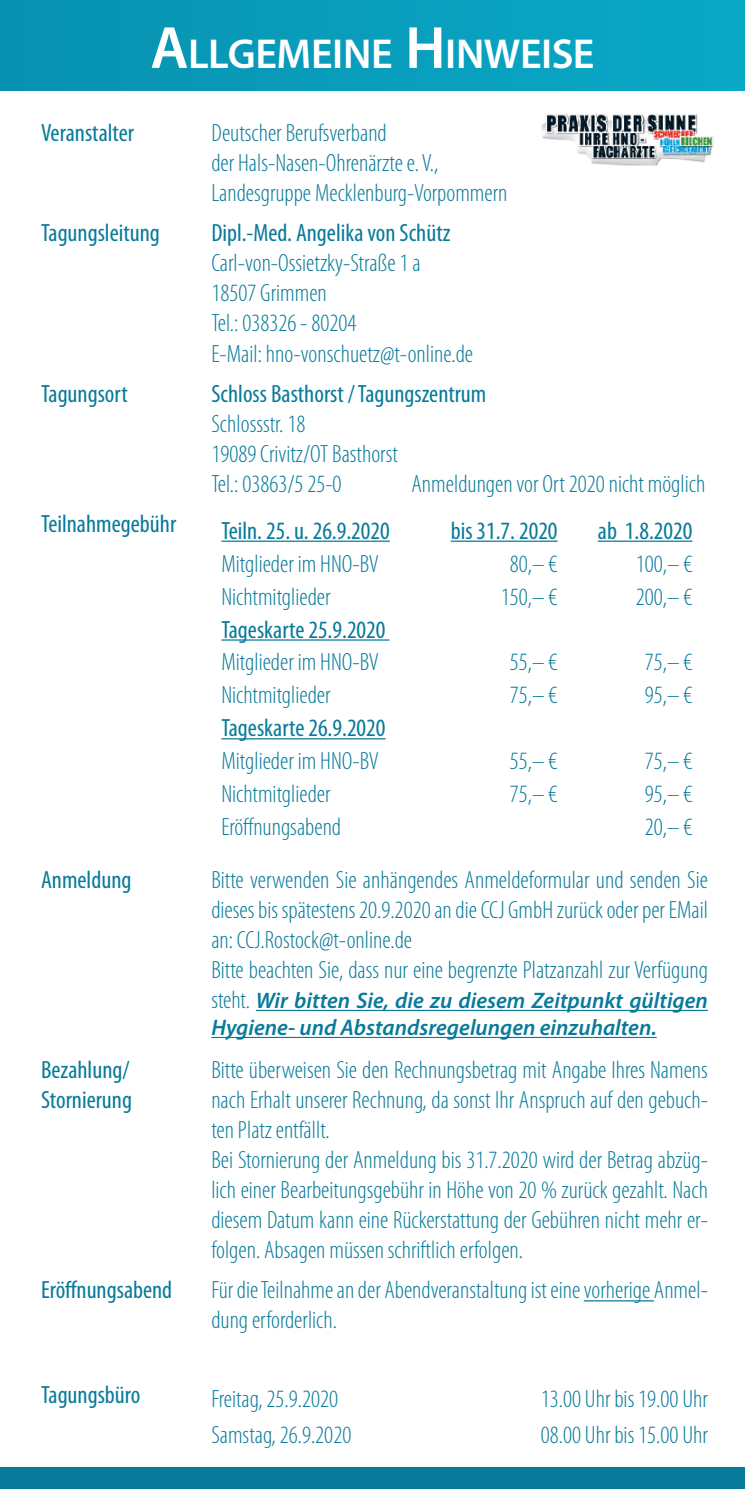
<style>
.page{position:relative;width:745px;height:1489px;background:#fff}
.page>*{position:absolute;margin:0;border:0;box-sizing:border-box;transform-origin:0 0}
.t1{font:600 42px "Myriad Pro";letter-spacing:-.01em;color:#fff}
.Infotext{font:300 condensed 25px/30px "Myriad Pro";color:#087a9a;text-align:justify}
.Infotext-2{font:condensed 25px/30px "Myriad Pro";color:#087a9a}
.Infotext-3{font:italic 600 22.5px/27px "Myriad Pro";color:#087a9a}
.s1{font-size:60px}
.s2{font-weight:300;font-style:normal;font-stretch:condensed;font-size:25px}
</style>
<div class="page">
<div style="left:0;top:0;width:744px;height:91px;background:#099dbc"></div>
<hr style="left:221px;top:540px;width:168px;height:2px;background:#087a9a">
<hr style="left:450px;top:540px;width:107px;height:2px;background:#087a9a">
<hr style="left:597px;top:540px;width:95px;height:2px;background:#087a9a">
<hr style="left:221px;top:639px;width:168px;height:1px;background:#087a9a">
<hr style="left:221px;top:738px;width:164px;height:1px;background:#087a9a">
<hr style="left:256px;top:1009px;width:451px;height:1px;background:#087a9a">
<hr style="left:211px;top:1036px;width:445px;height:1px;background:#087a9a">
<hr style="left:583px;top:1300px;width:70px;height:1px;background:#087a9a">
<img style="left:541px;top:113px;width:173px;height:53px">
<div style="left:0;top:1467px;width:744px;height:21px;background:#087a9a"></div>
<p class="t1" style="left:150px;top:27px;width:445px"><span class="s1">A</span>LLGEMEINE <span class="s1">H</span>INWEISE</p>
<p class="Infotext-2" style="left:41px;top:118px;width:94px">Veranstalter</p>
<p class="Infotext" style="left:211px;top:118px;width:177px">DeutscherBerufsverband</p>
<p class="Infotext" style="left:211px;top:148px;width:228px">der Hals-Nasen-Ohrenärzte e.V.,</p>
<p class="Infotext" style="left:211px;top:178px;width:297px">Landesgruppe Mecklenburg-Vorpommern</p>
<p class="Infotext-2" style="left:41px;top:218px;width:120px">Tagungsleitung</p>
<p class="Infotext-2" style="left:211px;top:218px;width:240px">Dipl.-Med. Angelika von Schütz</p>
<p class="Infotext" style="left:211px;top:248px;width:210px">Carl-von-Ossietzky-Straße 1a</p>
<p class="Infotext" style="left:211px;top:278px;width:117px">18507 Grimmen</p>
<p class="Infotext" style="left:211px;top:308px;width:147px">Tel.:038326 -80204</p>
<p class="Infotext" style="left:211px;top:338px;width:263px">E-Mail:hno-vonschuetz@t-online.de</p>
<p class="Infotext-2" style="left:41px;top:378px;width:88px">Tagungsort</p>
<p class="Infotext-2" style="left:211px;top:378px;width:276px">Schloss Basthorst /Tagungszentrum</p>
<p class="Infotext" style="left:211px;top:408px;width:95px">Schlossstr. 18</p>
<p class="Infotext" style="left:211px;top:438px;width:188px">19089Crivitz/OT Basthorst</p>
<p class="Infotext" style="left:211px;top:468px;width:132px">Tel.:03863/5 25-0</p>
<p class="Infotext" style="left:411px;top:468px;width:295px">Anmeldungen vor Ort 2020 nicht möglich</p>
<p class="Infotext-2" style="left:41px;top:508px;width:137px">Teilnahmegebühr</p>
<p class="Infotext-2" style="left:221px;top:515px;width:170px">Teiln. 25. u. 26.9.2020</p>
<p class="Infotext-2" style="left:450px;top:515px;width:108px">bis 31.7. 2020</p>
<p class="Infotext-2" style="left:597px;top:515px;width:96px">ab 1.8.2020</p>
<p class="Infotext" style="left:221px;top:548px;width:159px">Mitglieder im HNO-BV</p>
<p class="Infotext" style="left:509px;top:548px;width:49px">80,– €</p>
<p class="Infotext" style="left:635px;top:548px;width:58px">100,– €</p>
<p class="Infotext" style="left:221px;top:581px;width:111px">Nichtmitglieder</p>
<p class="Infotext" style="left:500px;top:581px;width:58px">150,– €</p>
<p class="Infotext" style="left:635px;top:581px;width:58px">200,– €</p>
<p class="Infotext-2" style="left:221px;top:614px;width:165px">Tageskarte 25.9.2020</p>
<p class="Infotext" style="left:221px;top:647px;width:159px">Mitglieder im HNO-BV</p>
<p class="Infotext" style="left:509px;top:647px;width:49px">55,– €</p>
<p class="Infotext" style="left:644px;top:647px;width:49px">75,– €</p>
<p class="Infotext" style="left:221px;top:680px;width:111px">Nichtmitglieder</p>
<p class="Infotext" style="left:509px;top:680px;width:49px">75,– €</p>
<p class="Infotext" style="left:644px;top:680px;width:49px">95,– €</p>
<p class="Infotext-2" style="left:221px;top:712px;width:165px">Tageskarte 26.9.2020</p>
<p class="Infotext" style="left:221px;top:745px;width:159px">Mitglieder im HNO-BV</p>
<p class="Infotext" style="left:509px;top:745px;width:49px">55,– €</p>
<p class="Infotext" style="left:644px;top:745px;width:49px">75,– €</p>
<p class="Infotext" style="left:221px;top:778px;width:111px">Nichtmitglieder</p>
<p class="Infotext" style="left:509px;top:778px;width:49px">75,– €</p>
<p class="Infotext" style="left:644px;top:778px;width:49px">95,– €</p>
<p class="Infotext" style="left:221px;top:811px;width:121px">Eröffnungsabend</p>
<p class="Infotext" style="left:644px;top:811px;width:49px">20,– €</p>
<p class="Infotext-2" style="left:41px;top:864px;width:92px">Anmeldung</p>
<p class="Infotext" style="left:211px;top:864px;width:498px">Bitte verwenden Sie anhängendes Anmeldeformular und senden Sie diesesbis spätestens20.9.2020andieCCJ GmbH zurückoderperEMail an: CCJ.Rostock@t-online.de</p>
<p class="Infotext" style="left:211px;top:954px;width:498px">Bitte beachten Sie, dass nur eine begrenzte Platzanzahl zur Verfügung</p>
<p class="Infotext-3" style="left:211px;top:986px;width:498px"><span class="s2">steht.</span> Wir bitten Sie, die zu diesem Zeitpunkt gültigen<br>Hygiene- und Abstandsregelungen einzuhalten.</p>
<p class="Infotext-2" style="left:41px;top:1054px;width:92px">Bezahlung/<br>Stornierung</p>
<p class="Infotext" style="left:211px;top:1054px;width:498px">Bitte überweisen Sie den Rechnungsbetrag mit Angabe Ihres Namens nach Erhalt unserer Rechnung, da sonst Ihr Anspruch auf den gebuch&shy;ten Platz entfällt.</p>
<p class="Infotext" style="left:211px;top:1144px;width:498px">Bei Stornierung der Anmeldung bis 31.7.2020 wird der Betrag abzüg&shy;lich einer Bearbeitungsgebühr in Höhe von 20 % zurück gezahlt. Nach diesem Datum kann eine Rückerstattung der Gebühren nicht mehr er&shy;folgen. Absagen müssen schriftlicherfolgen.</p>
<p class="Infotext-2" style="left:41px;top:1274px;width:133px">Eröffnungsabend</p>
<p class="Infotext" style="left:211px;top:1274px;width:498px">FürdieTeilnahmeander Abendveranstaltungisteinevorherige Anmel&shy;dung erforderlich.</p>
<p class="Infotext-2" style="left:41px;top:1378px;width:101px">Tagungsbüro</p>
<p class="Infotext" style="left:211px;top:1382px;width:128px">Freitag,25.9.2020</p>
<p class="Infotext" style="left:540px;top:1382px;width:169px">13.00 Uhr bis19.00 Uhr</p>
<p class="Infotext" style="left:211px;top:1418px;width:141px">Samstag, 26.9.2020</p>
<p class="Infotext" style="left:540px;top:1418px;width:169px">08.00 Uhr bis15.00 Uhr</p>
</div>
